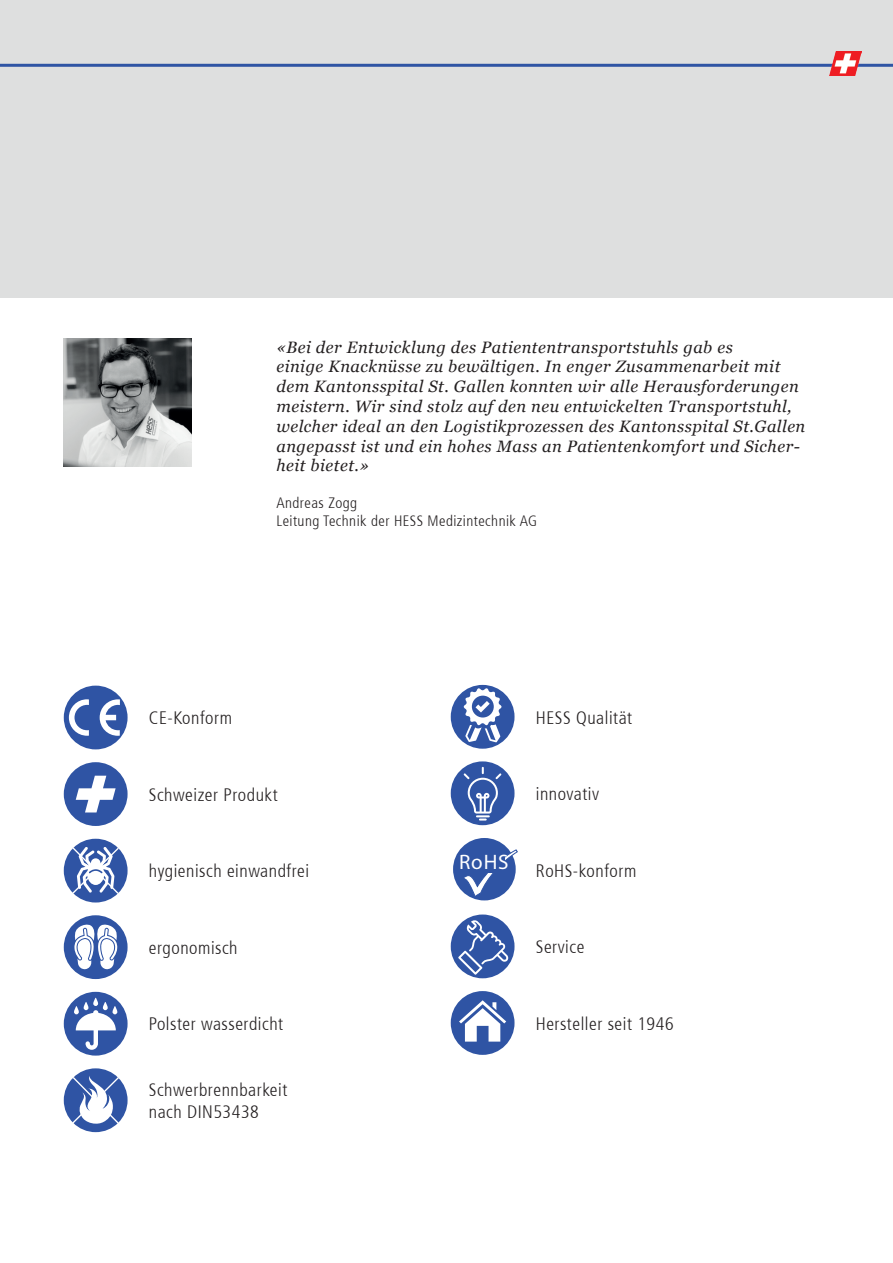
<style>
.page{position:relative;width:893px;height:1263px;background:#fff}
.page>*{position:absolute;margin:0;border:0;box-sizing:border-box;transform-origin:0 0}
.t1{font:condensed 21px "Frutiger";color:#fff}
.t2{font:300 condensed 18px/21.6px "Frutiger 47";letter-spacing:.03em;color:#231f20}
.t3{font:italic 16.5px/19.8px "Georgia";letter-spacing:.03em;color:#231f20}
.t4{font:300 condensed 15px/18px "Frutiger 47";letter-spacing:.03em;color:#231f20}
</style>
<div class="page">
<div style="left:0;top:0;width:893px;height:298px;background:#dedfdf"></div>
<hr style="left:0;top:64px;width:893px;height:3px;background:#2f54a4">
<img style="left:829px;top:51px;width:33px;height:25px">
<div style="left:64px;top:839px;width:64px;height:63px;background:#2f54a4;border-radius:50%"></div>
<svg style="left:71px;top:846px;width:49px;height:49px"></svg>
<div style="left:64px;top:915px;width:64px;height:64px;background:#2f54a4;border-radius:50%"></div>
<svg style="left:74px;top:924px;width:44px;height:45px"></svg>
<div style="left:64px;top:992px;width:64px;height:63px;background:#2f54a4;border-radius:50%"></div>
<svg style="left:93px;top:998px;width:5px;height:8px"></svg>
<svg style="left:74px;top:1006px;width:5px;height:8px"></svg>
<svg style="left:76px;top:1002px;width:40px;height:48px"></svg>
<svg style="left:103px;top:1002px;width:5px;height:8px"></svg>
<div style="left:64px;top:1068px;width:64px;height:64px;background:#2f54a4;border-radius:50%"></div>
<svg style="left:71px;top:1075px;width:49px;height:50px"></svg>
<div style="left:64px;top:686px;width:64px;height:63px;background:#2f54a4;border-radius:50%"></div>
<svg style="left:100px;top:699px;width:20px;height:37px"></svg>
<svg style="left:69px;top:699px;width:20px;height:37px"></svg>
<div style="left:64px;top:762px;width:64px;height:64px;background:#2f54a4;border-radius:50%"></div>
<svg style="left:76px;top:776px;width:40px;height:36px"></svg>
<div style="left:453px;top:838px;width:63px;height:62px;background:#2f54a4;border-radius:50%"></div>
<svg style="left:461px;top:849px;width:57px;height:49px"></svg>
<div style="left:461px;top:856px;width:44px;height:16px;background:#2f54a4"></div>
<div style="left:451px;top:914px;width:63px;height:64px;background:#2f54a4;border-radius:50%"></div>
<svg style="left:458px;top:920px;width:51px;height:55px"></svg>
<div style="left:451px;top:991px;width:63px;height:64px;background:#2f54a4;border-radius:50%"></div>
<svg style="left:459px;top:1000px;width:47px;height:41px"></svg>
<div style="left:451px;top:685px;width:63px;height:64px;background:#2f54a4;border-radius:50%"></div>
<svg style="left:464px;top:688px;width:37px;height:54px"></svg>
<div style="left:451px;top:761px;width:63px;height:64px;background:#2f54a4;border-radius:50%"></div>
<svg style="left:464px;top:767px;width:37px;height:53px"></svg>
<img style="left:64px;top:338px;width:127px;height:128px">
<p class="t3" style="left:276px;top:337px;width:530px">«Bei der Entwicklung des Patiententransportstuhls gab es<br>einige Knacknüsse zu bewältigen. In enger Zusammenarbeit mit dem Kantonsspital St. Gallen konnten wir alle Herausforderungen meistern. Wir sind stolz auf den neu entwickelten Transportstuhl, welcher ideal an den Logistikprozessen des Kantonsspital St.Gallen angepasst ist und ein hohes Mass an Patientenkomfort und Sicher&shy;heit bietet.»</p>
<p class="t4" style="left:276px;top:493px;width:262px">Andreas Zogg<br>Leitung Technik der HESS Medizintechnik AG</p>
<p class="t2" style="left:149px;top:707px;width:85px">CE-Konform</p>
<p class="t2" style="left:536px;top:707px;width:98px">HESS Qualität</p>
<p class="t2" style="left:149px;top:784px;width:130px">Schweizer Produkt</p>
<p class="t2" style="left:536px;top:783px;width:65px">innovativ</p>
<p class="t2" style="left:149px;top:861px;width:162px">hygienisch einwandfrei</p>
<p class="t1" style="left:459px;top:849px;width:51px">RoHS</p>
<p class="t2" style="left:536px;top:860px;width:102px">RoHS-konform</p>
<p class="t2" style="left:149px;top:937px;width:90px">ergonomisch</p>
<p class="t2" style="left:536px;top:936px;width:50px">Service</p>
<p class="t2" style="left:149px;top:1014px;width:136px">Polster wasserdicht</p>
<p class="t2" style="left:536px;top:1013px;width:139px">Hersteller seit 1946</p>
<p class="t2" style="left:149px;top:1079px;width:140px">Schwerbrennbarkeit nach DIN53438</p>
</div>
